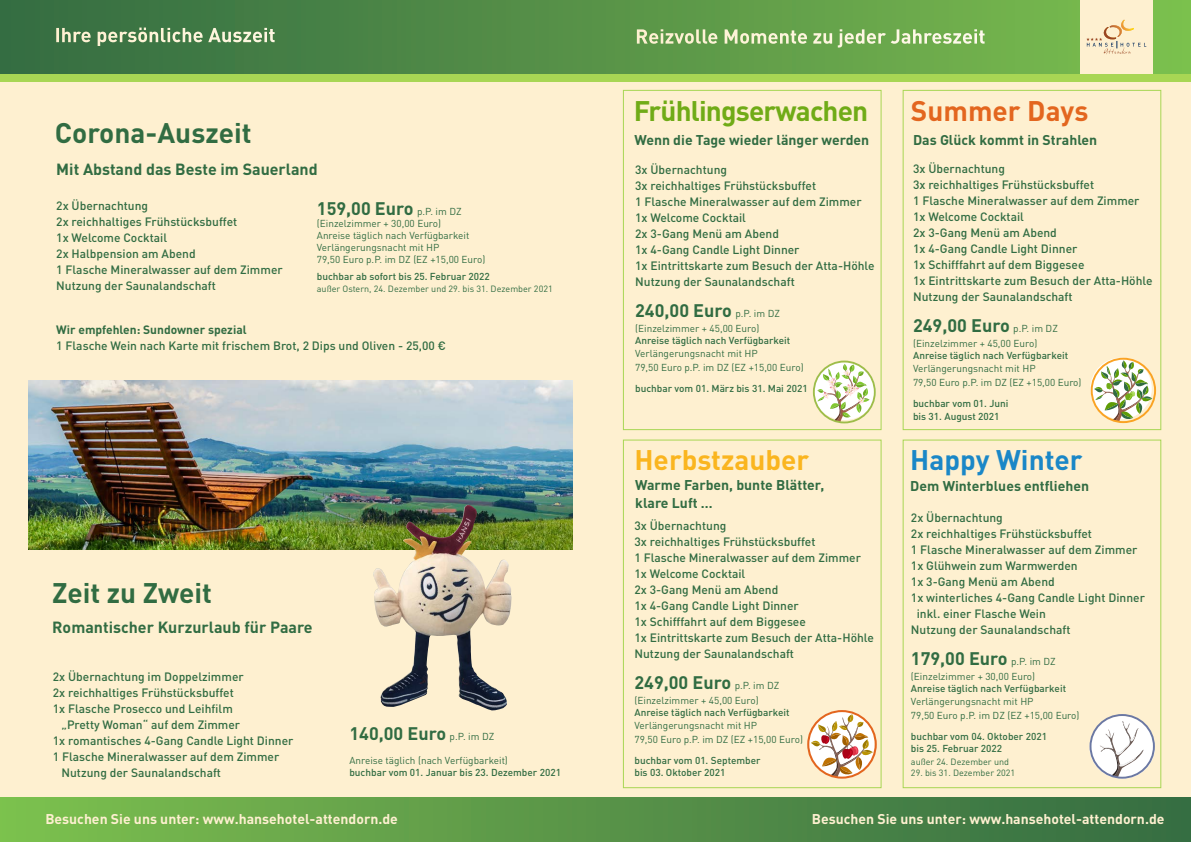
<style>
.page{position:relative;width:1191px;height:842px;background:#fff}
.page>*{position:absolute;margin:0;border:0;box-sizing:border-box;transform-origin:0 0}
.t1{font:700 28px "DIN Pro";color:#316c42}
.t2{font:700 28px "DIN Pro";letter-spacing:-.03em;color:#70ab17}
.t3{font:700 28px "DIN Pro";color:#fab51f}
.t4{font:700 28px "DIN Pro";color:#1a87c7}
.t5{font:700 28px "DIN Pro";color:#e3661f}
.t6{font:700 20px "DIN Pro";color:#fff}
.t7{font:700 18px "DIN Pro";color:#316c42}
.t8{font:700 16px "DIN Pro";color:#316c42}
.t9{font:700 14px "DIN Pro";color:#316c42}
.t10{font:700 14px "DIN Pro";color:#fef0d0}
.t11{font:500 12px "DIN Pro";color:#316c42}
.t12{font:700 12px "DIN Pro";color:#316c42}
.t13{font:10px "DIN Pro";color:#316c42}
.t14{font:500 10px "DIN Pro";color:#316c42}
.t15{font:9px "DIN Pro";color:#316c42}
.s1{font-weight:400;font-size:10px}
</style>
<div class="page">
<div style="left:0;top:51px;width:1191px;height:760px;background:#fef0d0"></div>
<div style="left:623px;top:90px;width:258px;height:340px;border:1px solid #a8d654"></div>
<div style="left:902px;top:90px;width:259px;height:340px;border:1px solid #a8d654"></div>
<div style="left:623px;top:440px;width:258px;height:348px;border:1px solid #a8d654"></div>
<div style="left:902px;top:440px;width:259px;height:348px;border:1px solid #a8d654"></div>
<img style="left:29px;top:380px;width:543px;height:170px">
<div style="left:0;top:3px;width:1191px;height:78px;background:#a8d654"></div>
<div style="left:0;top:0;width:1191px;height:74px;background:linear-gradient(to right,#336a42,#7dbe4f)"></div>
<div style="left:1080px;top:0;width:72px;height:74px;background:#fef0d0"></div>
<svg style="left:1086px;top:20px;width:60px;height:34px"></svg>
<div style="left:0;top:797px;width:1191px;height:45px;background:linear-gradient(to right,#7dbf4e,#346b42)"></div>
<svg style="left:813px;top:361px;width:62px;height:62px"></svg>
<svg style="left:1090px;top:358px;width:66px;height:65px"></svg>
<svg style="left:1089px;top:714px;width:65px;height:65px"></svg>
<img style="left:373px;top:505px;width:138px;height:205px">
<svg style="left:807px;top:710px;width:69px;height:69px"></svg>
<p class="t6" style="left:55px;top:21px;width:222px">Ihre persönliche Auszeit</p>
<p class="t6" style="left:635px;top:23px;width:352px">Reizvolle Momente zu jeder Jahreszeit</p>
<p class="t6" style="left:36px;top:23px;width:222px">Ihre persönliche Auszeit</p>
<p class="t1" style="left:55px;top:114px;width:198px">Corona-Auszeit</p>
<p class="t8" style="left:56px;top:158px;width:263px">Mit Abstand das Beste im Sauerland</p>
<p class="t11" style="left:56px;top:198px;width:93px">2x Übernachtung</p>
<p class="t11" style="left:56px;top:214px;width:182px">2x reichhaltiges Frühstücksbuffet</p>
<p class="t11" style="left:56px;top:230px;width:112px">1x Welcome Cocktail</p>
<p class="t11" style="left:56px;top:246px;width:141px">2x Halbpension am Abend</p>
<p class="t11" style="left:56px;top:262px;width:228px">1 Flasche Mineralwasser auf dem Zimmer</p>
<p class="t11" style="left:56px;top:278px;width:161px">Nutzung der Saunalandschaft</p>
<p class="t7" style="left:317px;top:196px;width:146px">159,00 Euro <span class="s1">p.P. im DZ</span></p>
<p class="t13" style="left:317px;top:217px;width:126px">(Einzelzimmer + 30,00 Euro)</p>
<p class="t13" style="left:317px;top:229px;width:154px">Anreise täglich nach Verfügbarkeit</p>
<p class="t13" style="left:317px;top:241px;width:124px">Verlängerungsnacht mit HP</p>
<p class="t13" style="left:317px;top:253px;width:170px">79,50 Euro p.P. im DZ (EZ +15,00 Euro)</p>
<p class="t14" style="left:317px;top:270px;width:174px">buchbar ab sofort bis 25. Februar 2022</p>
<p class="t15" style="left:317px;top:283px;width:237px">außer Ostern, 24. Dezember und 29. bis 31. Dezember 2021</p>
<p class="t12" style="left:56px;top:322px;width:192px">Wir empfehlen: Sundowner spezial</p>
<p class="t11" style="left:56px;top:338px;width:391px">1 Flasche Wein nach Karte mit frischem Brot, 2 Dips und Oliven - 25,00 €</p>
<p class="t1" style="left:52px;top:574px;width:161px">Zeit zu Zweit</p>
<p class="t8" style="left:52px;top:616px;width:262px">Romantischer Kurzurlaub für Paare</p>
<p class="t11" style="left:53px;top:669px;width:192px">2x Übernachtung im Doppelzimmer</p>
<p class="t11" style="left:53px;top:685px;width:182px">2x reichhaltiges Frühstücksbuffet</p>
<p class="t11" style="left:53px;top:701px;width:181px">1x Flasche Prosecco und Leihfilm</p>
<p class="t11" style="left:61px;top:717px;width:180px">„Pretty Woman“ auf dem Zimmer</p>
<p class="t11" style="left:53px;top:733px;width:242px">1x romantisches 4-Gang Candle Light Dinner</p>
<p class="t11" style="left:53px;top:749px;width:228px">1 Flasche Mineralwasser auf dem Zimmer</p>
<p class="t11" style="left:61px;top:765px;width:161px">Nutzung der Saunalandschaft</p>
<p class="t7" style="left:349px;top:721px;width:146px">140,00 Euro <span class="s1">p.P. im DZ</span></p>
<p class="t13" style="left:349px;top:753px;width:160px">Anreise täglich (nach Verfügbarkeit)</p>
<p class="t14" style="left:349px;top:765px;width:213px">buchbar vom 01. Januar bis 23. Dezember 2021</p>
<p class="t2" style="left:634px;top:92px;width:236px">Frühlingserwachen</p>
<p class="t5" style="left:911px;top:92px;width:179px">Summer Days</p>
<p class="t9" style="left:634px;top:131px;width:236px">Wenn die Tage wieder länger werden</p>
<p class="t9" style="left:913px;top:131px;width:186px">Das Glück kommt in Strahlen</p>
<p class="t11" style="left:635px;top:162px;width:93px">3x Übernachtung</p>
<p class="t11" style="left:635px;top:178px;width:182px">3x reichhaltiges Frühstücksbuffet</p>
<p class="t11" style="left:635px;top:194px;width:228px">1 Flasche Mineralwasser auf dem Zimmer</p>
<p class="t11" style="left:635px;top:210px;width:112px">1x Welcome Cocktail</p>
<p class="t11" style="left:635px;top:226px;width:145px">2x 3-Gang Menü am Abend</p>
<p class="t11" style="left:635px;top:242px;width:166px">1x 4-Gang Candle Light Dinner</p>
<p class="t11" style="left:635px;top:258px;width:241px">1x Eintrittskarte zum Besuch der Atta-Höhle</p>
<p class="t11" style="left:635px;top:274px;width:161px">Nutzung der Saunalandschaft</p>
<p class="t7" style="left:635px;top:298px;width:146px">240,00 Euro <span class="s1">p.P. im DZ</span></p>
<p class="t13" style="left:635px;top:322px;width:126px">(Einzelzimmer + 45,00 Euro)</p>
<p class="t14" style="left:635px;top:334px;width:157px">Anreise täglich nach Verfügbarkeit</p>
<p class="t13" style="left:635px;top:347px;width:124px">Verlängerungsnacht mit HP</p>
<p class="t13" style="left:635px;top:361px;width:170px">79,50 Euro p.P. im DZ (EZ +15,00 Euro)</p>
<p class="t14" style="left:635px;top:382px;width:174px">buchbar vom 01. März bis 31. Mai 2021</p>
<p class="t3" style="left:634px;top:441px;width:176px">Herbstzauber</p>
<p class="t9" style="left:635px;top:475px;width:191px">Warme Farben, bunte Blätter,</p>
<p class="t9" style="left:635px;top:493px;width:79px">klare Luft …</p>
<p class="t11" style="left:634px;top:517px;width:93px">3x Übernachtung</p>
<p class="t11" style="left:634px;top:533px;width:182px">3x reichhaltiges Frühstücksbuffet</p>
<p class="t11" style="left:634px;top:549px;width:228px">1 Flasche Mineralwasser auf dem Zimmer</p>
<p class="t11" style="left:634px;top:565px;width:112px">1x Welcome Cocktail</p>
<p class="t11" style="left:634px;top:581px;width:145px">2x 3-Gang Menü am Abend</p>
<p class="t11" style="left:634px;top:597px;width:166px">1x 4-Gang Candle Light Dinner</p>
<p class="t11" style="left:634px;top:613px;width:173px">1x Schifffahrt auf dem Biggesee</p>
<p class="t11" style="left:634px;top:629px;width:241px">1x Eintrittskarte zum Besuch der Atta-Höhle</p>
<p class="t11" style="left:634px;top:645px;width:161px">Nutzung der Saunalandschaft</p>
<p class="t7" style="left:634px;top:670px;width:146px">249,00 Euro <span class="s1">p.P. im DZ</span></p>
<p class="t13" style="left:634px;top:693px;width:126px">(Einzelzimmer + 45,00 Euro)</p>
<p class="t14" style="left:634px;top:705px;width:157px">Anreise täglich nach Verfügbarkeit</p>
<p class="t13" style="left:634px;top:718px;width:124px">Verlängerungsnacht mit HP</p>
<p class="t13" style="left:634px;top:732px;width:170px">79,50 Euro p.P. im DZ (EZ +15,00 Euro)</p>
<p class="t14" style="left:634px;top:753px;width:128px">buchbar vom 01. September</p>
<p class="t14" style="left:634px;top:765px;width:93px">bis 03. Oktober 2021</p>
<p class="t11" style="left:913px;top:160px;width:93px">3x Übernachtung</p>
<p class="t11" style="left:913px;top:176px;width:182px">3x reichhaltiges Frühstücksbuffet</p>
<p class="t11" style="left:913px;top:192px;width:228px">1 Flasche Mineralwasser auf dem Zimmer</p>
<p class="t11" style="left:913px;top:208px;width:112px">1x Welcome Cocktail</p>
<p class="t11" style="left:913px;top:224px;width:145px">2x 3-Gang Menü am Abend</p>
<p class="t11" style="left:913px;top:240px;width:166px">1x 4-Gang Candle Light Dinner</p>
<p class="t11" style="left:913px;top:256px;width:173px">1x Schifffahrt auf dem Biggesee</p>
<p class="t11" style="left:913px;top:272px;width:241px">1x Eintrittskarte zum Besuch der Atta-Höhle</p>
<p class="t11" style="left:913px;top:288px;width:161px">Nutzung der Saunalandschaft</p>
<p class="t7" style="left:913px;top:313px;width:146px">249,00 Euro <span class="s1">p.P. im DZ</span></p>
<p class="t13" style="left:913px;top:336px;width:126px">(Einzelzimmer + 45,00 Euro)</p>
<p class="t14" style="left:913px;top:348px;width:157px">Anreise täglich nach Verfügbarkeit</p>
<p class="t13" style="left:913px;top:361px;width:124px">Verlängerungsnacht mit HP</p>
<p class="t13" style="left:913px;top:375px;width:170px">79,50 Euro p.P. im DZ (EZ +15,00 Euro)</p>
<p class="t14" style="left:913px;top:396px;width:97px">buchbar vom 01. Juni</p>
<p class="t14" style="left:913px;top:409px;width:88px">bis 31. August 2021</p>
<p class="t4" style="left:910px;top:441px;width:174px">Happy Winter</p>
<p class="t9" style="left:910px;top:477px;width:180px">Dem Winterblues entfliehen</p>
<p class="t11" style="left:911px;top:509px;width:93px">2x Übernachtung</p>
<p class="t11" style="left:911px;top:525px;width:182px">2x reichhaltiges Frühstücksbuffet</p>
<p class="t11" style="left:911px;top:541px;width:228px">1 Flasche Mineralwasser auf dem Zimmer</p>
<p class="t11" style="left:911px;top:557px;width:168px">1x Glühwein zum Warmwerden</p>
<p class="t11" style="left:911px;top:573px;width:145px">1x 3-Gang Menü am Abend</p>
<p class="t11" style="left:911px;top:589px;width:235px">1x winterliches 4-Gang Candle Light Dinner</p>
<p class="t11" style="left:916px;top:605px;width:131px">inkl. einer Flasche Wein</p>
<p class="t11" style="left:911px;top:621px;width:161px">Nutzung der Saunalandschaft</p>
<p class="t7" style="left:911px;top:646px;width:146px">179,00 Euro <span class="s1">p.P. im DZ</span></p>
<p class="t13" style="left:911px;top:669px;width:126px">(Einzelzimmer + 30,00 Euro)</p>
<p class="t14" style="left:911px;top:681px;width:157px">Anreise täglich nach Verfügbarkeit</p>
<p class="t13" style="left:911px;top:694px;width:124px">Verlängerungsnacht mit HP</p>
<p class="t13" style="left:911px;top:708px;width:170px">79,50 Euro p.P. im DZ (EZ +15,00 Euro)</p>
<p class="t14" style="left:911px;top:729px;width:138px">buchbar vom 04. Oktober 2021</p>
<p class="t14" style="left:911px;top:741px;width:93px">bis 25. Februar 2022</p>
<p class="t15" style="left:911px;top:755px;width:100px">außer 24. Dezember und</p>
<p class="t15" style="left:911px;top:766px;width:106px">29. bis 31. Dezember 2021</p>
<p class="t10" style="left:45px;top:809px;width:354px">Besuchen Sie uns unter: www.hansehotel-attendorn.de</p>
<p class="t10" style="left:812px;top:809px;width:354px">Besuchen Sie uns unter: www.hansehotel-attendorn.de</p>
</div>
